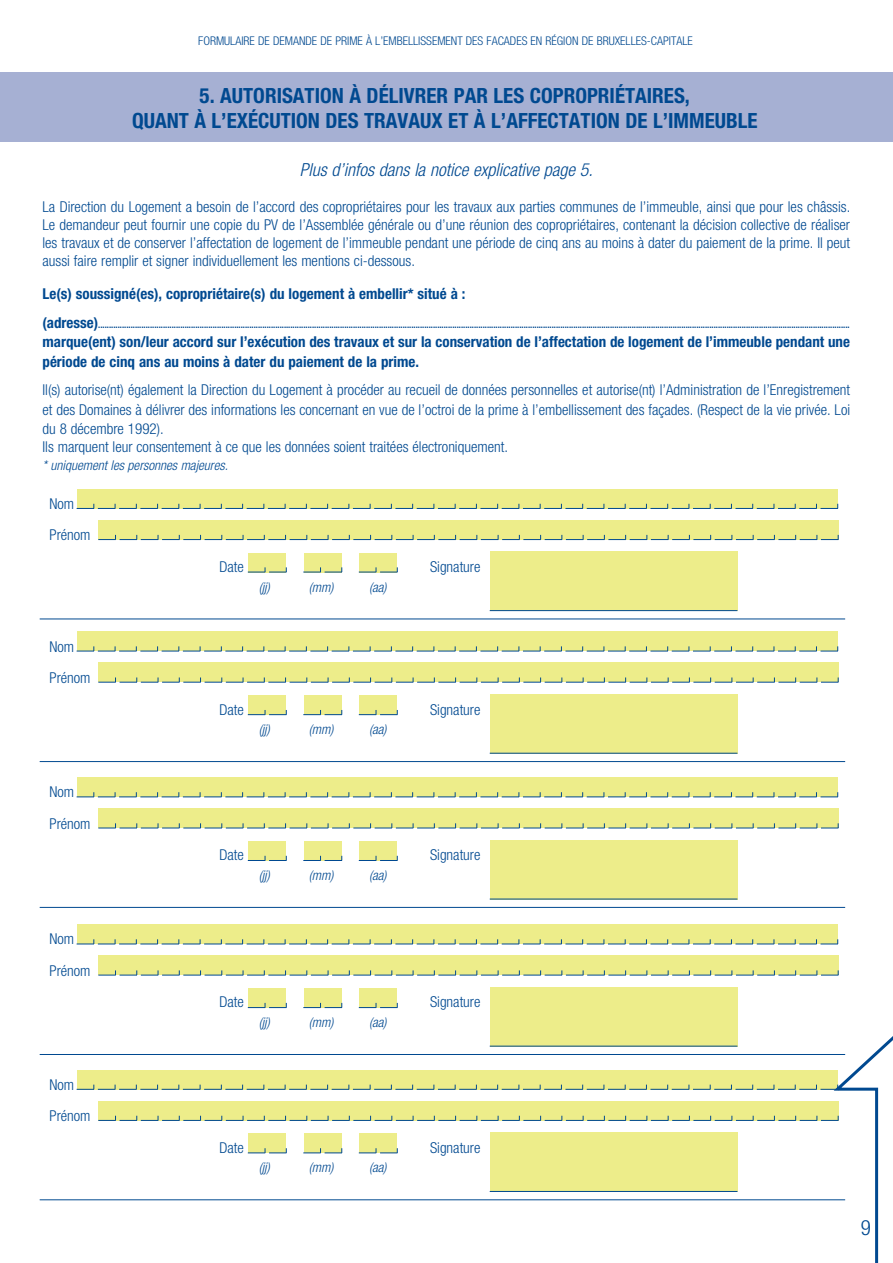
<style>
.page{position:relative;width:893px;height:1263px;background:#fff}
.page>*{position:absolute;margin:0;border:0;box-sizing:border-box;transform-origin:0 0}
.t1{font:700 condensed 21px/25.2px "Helvetica Neue";color:#004990;text-align:center}
.t2{font:300 condensed 21px "Helvetica Neue";color:#004990}
.t3{font:italic 300 condensed 18px "Helvetica Neue";color:#004990}
.t4{font:300 condensed 15px/31.5px "Helvetica Neue";color:#004990}
.t5{font:700 condensed 15px/19.5px "Helvetica Neue";color:#004990}
.t6{font:italic 300 condensed 13.5px "Helvetica Neue";color:#004990}
.t7{font:300 condensed 12px "Helvetica Neue";color:#004990}
.t8{font:700 condensed 9px "Helvetica Neue";color:#004990}
.s1{font-size:15px}
</style>
<div class="page">
<div style="left:0;top:72px;width:893px;height:70px;background:#a6b0d3"></div>
<div style="left:99px;top:520px;width:740px;height:20px;background:#eded8a"></div>
<svg style="left:98px;top:535px;width:741px;height:5px"></svg>
<div style="left:78px;top:489px;width:760px;height:19px;background:#eded8a"></div>
<svg style="left:77px;top:504px;width:761px;height:5px"></svg>
<div style="left:249px;top:553px;width:37px;height:19px;background:#eded8a"></div>
<svg style="left:248px;top:567px;width:39px;height:6px"></svg>
<div style="left:304px;top:553px;width:37px;height:19px;background:#eded8a"></div>
<svg style="left:303px;top:567px;width:39px;height:6px"></svg>
<div style="left:360px;top:553px;width:37px;height:19px;background:#eded8a"></div>
<svg style="left:359px;top:567px;width:39px;height:6px"></svg>
<div style="left:490px;top:552px;width:247px;height:59px;background:#eded8a"></div>
<hr style="left:490px;top:610px;width:247px;height:1px;background:#004990">
<hr style="left:40px;top:619px;width:805px;height:1px;background:#004990">
<div style="left:99px;top:662px;width:740px;height:20px;background:#eded8a"></div>
<svg style="left:98px;top:677px;width:741px;height:6px"></svg>
<div style="left:78px;top:632px;width:760px;height:19px;background:#eded8a"></div>
<svg style="left:77px;top:646px;width:761px;height:6px"></svg>
<div style="left:249px;top:695px;width:37px;height:20px;background:#eded8a"></div>
<svg style="left:248px;top:710px;width:39px;height:5px"></svg>
<div style="left:304px;top:695px;width:37px;height:20px;background:#eded8a"></div>
<svg style="left:303px;top:710px;width:39px;height:5px"></svg>
<div style="left:360px;top:695px;width:37px;height:20px;background:#eded8a"></div>
<svg style="left:359px;top:710px;width:39px;height:5px"></svg>
<div style="left:490px;top:694px;width:247px;height:59px;background:#eded8a"></div>
<hr style="left:490px;top:753px;width:247px;height:1px;background:#004990">
<hr style="left:40px;top:761px;width:805px;height:1px;background:#004990">
<div style="left:99px;top:808px;width:740px;height:20px;background:#eded8a"></div>
<svg style="left:98px;top:823px;width:741px;height:6px"></svg>
<div style="left:78px;top:778px;width:760px;height:19px;background:#eded8a"></div>
<svg style="left:77px;top:792px;width:761px;height:6px"></svg>
<div style="left:249px;top:841px;width:37px;height:20px;background:#eded8a"></div>
<svg style="left:248px;top:856px;width:39px;height:5px"></svg>
<div style="left:304px;top:841px;width:37px;height:20px;background:#eded8a"></div>
<svg style="left:303px;top:856px;width:39px;height:5px"></svg>
<div style="left:360px;top:841px;width:37px;height:20px;background:#eded8a"></div>
<svg style="left:359px;top:856px;width:39px;height:5px"></svg>
<div style="left:490px;top:840px;width:247px;height:59px;background:#eded8a"></div>
<hr style="left:490px;top:899px;width:247px;height:1px;background:#004990">
<hr style="left:40px;top:907px;width:805px;height:1px;background:#004990">
<div style="left:99px;top:955px;width:740px;height:20px;background:#eded8a"></div>
<svg style="left:98px;top:970px;width:741px;height:6px"></svg>
<div style="left:78px;top:925px;width:760px;height:19px;background:#eded8a"></div>
<svg style="left:77px;top:939px;width:761px;height:6px"></svg>
<div style="left:249px;top:988px;width:37px;height:20px;background:#eded8a"></div>
<svg style="left:248px;top:1003px;width:39px;height:5px"></svg>
<div style="left:304px;top:988px;width:37px;height:20px;background:#eded8a"></div>
<svg style="left:303px;top:1003px;width:39px;height:5px"></svg>
<div style="left:360px;top:988px;width:37px;height:20px;background:#eded8a"></div>
<svg style="left:359px;top:1003px;width:39px;height:5px"></svg>
<div style="left:490px;top:987px;width:247px;height:59px;background:#eded8a"></div>
<hr style="left:40px;top:1054px;width:805px;height:1px;background:#004990">
<hr style="left:40px;top:1199px;width:805px;height:1px;background:#004990">
<svg style="left:77px;top:1029px;width:816px;height:234px"></svg>
<p class="t7" style="left:198px;top:36px;width:496px">FORMULAIRE DE DEMANDE DE PRIME À L’EMBELLISSEMENT DES FACADES EN RÉGION DE BRUXELLES-CAPITALE</p>
<h1 class="t1" style="left:132px;top:84px;width:627px">5. AUTORISATION À DÉLIVRER PAR LES COPROPRIÉTAIRES,<br>QUANT À L’EXÉCUTION DES TRAVAUX ET À L’AFFECTATION DE L’IMMEUBLE</h1>
<p class="t3" style="left:300px;top:163px;width:294px">Plus d’infos dans la notice explicative page 5.</p>
<p class="t4" style="left:43px;top:199px;width:809px;line-height:18px;text-align:justify">La Direction du Logement a besoin de l’accord des copropriétaires pour les travaux aux parties communes de l’immeuble, ainsi que pour les châssis.<br>Le demandeur peut fournir une copie du PV de l’Assemblée générale ou d’une réunion des copropriétaires, contenant la décision collective de réaliser les travaux et de conserver l’affectation de logement de l’immeuble pendant une période de cinq ans au moins à dater du paiement de la prime. Il peut aussi faire remplir et signer individuellement les mentions ci-dessous.</p>
<p class="t5" style="left:43px;top:285px;width:424px">Le(s) soussigné(es), copropriétaire(s) du logement à embellir* situé à :</p>
<p class="t8" style="left:43px;top:321px;width:809px"><span class="s1">(adresse)</span>............................................................................................................................................................................................................................................................................................................................................................</p>
<p class="t5" style="left:43px;top:333px;width:809px">marque(ent) son/leur accord sur l’exécution des travaux et sur la conservation de l’affectation de logement de l’immeuble pendant une période de cinq ans au moins à dater du paiement de la prime.</p>
<p class="t4" style="left:43px;top:381px;width:809px;line-height:19.5px;text-align:justify">Il(s) autorise(nt) également la Direction du Logement à procéder au recueil de données personnelles et autorise(nt) l’Administration de l’Enregistrement et des Domaines à délivrer des informations les concernant en vue de l’octroi de la prime à l’embellissement des façades. (Respect de la vie privée. Loi du 8 décembre 1992).</p>
<p class="t4" style="left:43px;top:432px;width:467px">Ils marquent leur consentement à ce que les données soient traitées électroniquement.</p>
<p class="t6" style="left:43px;top:460px;width:187px">* uniquement les personnes majeures.</p>
<p class="t4" style="left:49px;top:489px;width:43px">Nom<br>Prénom</p>
<p class="t4" style="left:49px;top:632px;width:43px">Nom<br>Prénom</p>
<p class="t4" style="left:49px;top:778px;width:43px">Nom<br>Prénom</p>
<p class="t4" style="left:219px;top:552px;width:26px">Date</p>
<p class="t4" style="left:430px;top:552px;width:52px">Signature</p>
<p class="t6" style="left:259px;top:582px;width:12px">(jj)</p>
<p class="t6" style="left:309px;top:582px;width:26px">(mm)</p>
<p class="t6" style="left:369px;top:582px;width:19px">(aa)</p>
<p class="t4" style="left:219px;top:695px;width:26px">Date</p>
<p class="t4" style="left:430px;top:695px;width:52px">Signature</p>
<p class="t6" style="left:259px;top:725px;width:12px">(jj)</p>
<p class="t6" style="left:309px;top:725px;width:26px">(mm)</p>
<p class="t6" style="left:369px;top:725px;width:19px">(aa)</p>
<p class="t4" style="left:219px;top:841px;width:26px">Date</p>
<p class="t4" style="left:430px;top:841px;width:52px">Signature</p>
<p class="t6" style="left:259px;top:870px;width:12px">(jj)</p>
<p class="t6" style="left:309px;top:870px;width:26px">(mm)</p>
<p class="t6" style="left:369px;top:870px;width:19px">(aa)</p>
<p class="t4" style="left:49px;top:925px;width:43px">Nom<br>Prénom</p>
<p class="t4" style="left:49px;top:1070px;width:43px">Nom<br>Prénom</p>
<p class="t4" style="left:219px;top:988px;width:26px">Date</p>
<p class="t4" style="left:430px;top:988px;width:52px">Signature</p>
<p class="t6" style="left:259px;top:1017px;width:12px">(jj)</p>
<p class="t6" style="left:309px;top:1017px;width:26px">(mm)</p>
<p class="t6" style="left:369px;top:1017px;width:19px">(aa)</p>
<p class="t4" style="left:219px;top:1133px;width:26px">Date</p>
<p class="t4" style="left:430px;top:1133px;width:52px">Signature</p>
<p class="t6" style="left:259px;top:1163px;width:12px">(jj)</p>
<p class="t6" style="left:309px;top:1163px;width:26px">(mm)</p>
<p class="t6" style="left:369px;top:1163px;width:19px">(aa)</p>
<h1 class="t2" style="left:861px;top:1220px;width:12px">9</h1>
</div>
